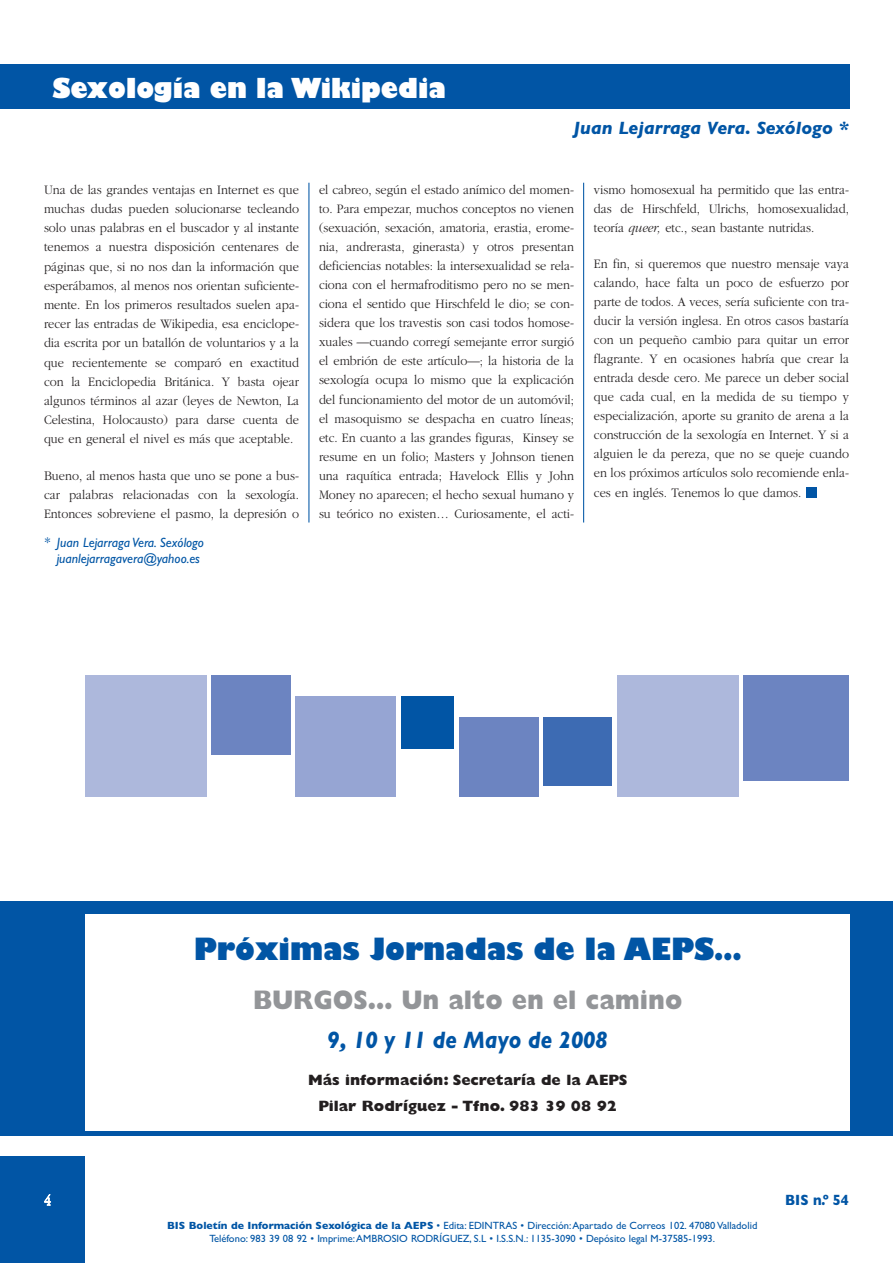
<style>
.page{position:relative;width:893px;height:1263px;background:#fff}
.page>*{position:absolute;margin:0;border:0;box-sizing:border-box;transform-origin:0 0}
.t1{font:800 30px "Gill Sans";color:#0155a5;scale:.92 1}
.t2{font:800 27px "Gill Sans";color:#939598;scale:.92 1}
.t3{font:800 27px "Gill Sans";color:#fff;scale:.92 1}
.t4{font:italic 700 24px "Gill Sans";color:#0155a5;scale:.87 1}
.t5{font:italic 700 18px "Gill Sans";color:#0155a5}
.t6{font:800 15px/25.5px "Gill Sans";color:#231f20;text-align:center}
.t7{font:700 15px "Gill Sans";color:#0155a5;scale:.9 1}
.t8{font:300 15px "Garamond IT Cby BT";color:#fff;scale:.9 1}
.t9{font:300 13.5px/19px "Garamond";color:#231f20;text-align:justify;scale:.92 1}
.t10{font:italic 13.5px/16px "Gill Sans";color:#0155a5;text-align:right}
.t11{font:10.5px/13.5px "Gill Sans";color:#0155a5;text-align:center}
.s1{font-style:italic}
.s2{font-weight:700}
</style>
<div class="page">
<div style="left:0;top:1157px;width:85px;height:106px;background:#0155a5"></div>
<hr style="left:308px;top:183px;width:1px;height:339px;background:#0155a5">
<hr style="left:583px;top:183px;width:1px;height:339px;background:#0155a5">
<div style="left:0;top:64px;width:850px;height:44px;background:#0155a5"></div>
<hr style="left:0;top:1131px;width:893px;height:4px;background:#0155a5">
<div style="left:0;top:901px;width:893px;height:13px;background:#0155a5"></div>
<div style="left:0;top:901px;width:85px;height:234px;background:#0155a5"></div>
<div style="left:850px;top:901px;width:43px;height:234px;background:#0155a5"></div>
<div style="left:85px;top:675px;width:121px;height:122px;background:#adb8dc"></div>
<div style="left:211px;top:675px;width:79px;height:79px;background:#6c84c1"></div>
<div style="left:296px;top:696px;width:100px;height:101px;background:#96a5d3"></div>
<div style="left:401px;top:696px;width:53px;height:53px;background:#0155a5"></div>
<div style="left:459px;top:718px;width:79px;height:79px;background:#6c84c1"></div>
<div style="left:543px;top:718px;width:69px;height:68px;background:#3d6bb3"></div>
<div style="left:617px;top:675px;width:121px;height:122px;background:#adb8dc"></div>
<div style="left:743px;top:675px;width:106px;height:106px;background:#6c84c1"></div>
<div style="left:806px;top:487px;width:10px;height:11px;background:#0155a5"></div>
<h2 class="t3" style="left:53px;top:77px;width:429px">Sexología en la Wikipedia</h2>
<h3 class="t5" style="left:573px;top:117px;width:277px">Juan Lejarraga Vera. Sexólogo *</h3>
<p class="t9" style="left:44px;top:179px;width:279px">Una de las grandes ventajas en Internet es que muchas dudas pueden solucionarse tecleando solo unas palabras en el buscador y al instante tenemos a nuestra disposición centenares de páginas que, si no nos dan la información que esperábamos, al menos nos orientan suficiente&shy;mente. En los primeros resultados suelen apa&shy;recer las entradas de Wikipedia, esa enciclope&shy;dia escrita por un batallón de voluntarios y a la que recientemente se comparó en exactitud con la Enciclopedia Británica. Y basta ojear algunos términos al azar (leyes de Newton, La Celestina, Holocausto) para darse cuenta de que en general el nivel es más que aceptable.</p>
<p class="t9" style="left:44px;top:465px;width:279px">Bueno, al menos hasta que uno se pone a bus&shy;car palabras relacionadas con la sexología.<br>Entonces sobreviene el pasmo, la depresión o</p>
<p class="t10" style="left:44px;top:534px;width:161px">* Juan Lejarraga Vera. Sexólogo juanlejarragavera@yahoo.es</p>
<p class="t9" style="left:319px;top:180px;width:279px">el cabreo, según el estado anímico del momen&shy;to. Para empezar, muchos conceptos no vienen (sexuación, sexación, amatoria, erastia, erome&shy;nia, andrerasta, ginerasta) y otros presentan deficiencias notables: la intersexualidad se rela&shy;ciona con el hermafroditismo pero no se men&shy;ciona el sentido que Hirschfeld le dio; se con&shy;sidera que los travestis son casi todos homose&shy;xuales —cuando corregí semejante error surgió el embrión de este artículo—; la historia de la sexología ocupa lo mismo que la explicación del funcionamiento del motor de un automóvil; el masoquismo se despacha en cuatro líneas; etc. En cuanto a las grandes figuras, Kinsey se resume en un folio; Masters y Johnson tienen una raquítica entrada; Havelock Ellis y John Money no aparecen; el hecho sexual humano y su teórico no existen… Curiosamente, el acti-</p>
<p class="t9" style="left:594px;top:180px;width:279px">vismo homosexual ha permitido que las entra&shy;das de Hirschfeld, Ulrichs, homosexualidad, teoría <span class="s1">queer,</span> etc., sean bastante nutridas.</p>
<p class="t9" style="left:594px;top:254px;width:279px">En fin, si queremos que nuestro mensaje vaya calando, hace falta un poco de esfuerzo por parte de todos. A veces, sería suficiente con tra&shy;ducir la versión inglesa. En otros casos bastaría con un pequeño cambio para quitar un error flagrante. Y en ocasiones habría que crear la entrada desde cero. Me parece un deber social que cada cual, en la medida de su tiempo y especialización, aporte su granito de arena a la construcción de la sexología en Internet. Y si a alguien le da pereza, que no se queje cuando en los próximos artículos solo recomiende enla&shy;ces en inglés. Tenemos lo que damos.</p>
<h1 class="t1" style="left:194px;top:937px;width:597px">Próximas Jornadas de la AEPS…</h1>
<h2 class="t2" style="left:253px;top:990px;width:468px">BURGOS… Un alto en el camino</h2>
<h3 class="t4" style="left:328px;top:1026px;width:323px">9, 10 y 11 de Mayo de 2008</h3>
<p class="t6" style="left:308px;top:1068px;width:321px">Más información: Secretaría de la AEPS<br>Pilar Rodríguez - Tfno. 983 39 08 92</p>
<p class="t8" style="left:44px;top:1195px;width:9px">4</p>
<p class="t7" style="left:785px;top:1191px;width:72px">BIS n.º 54</p>
<p class="t11" style="left:167px;top:1218px;width:592px"><span class="s2">BIS Boletín de Información Sexológica de la AEPS</span> • Edita: EDINTRAS • Dirección:Apartado de Correos 102. 47080 Valladolid<br>Teléfono: 983 39 08 92 • Imprime:AMBROSIO RODRÍGUEZ, S.L • I.S.S.N.: 1135-3090 • Depósito legal M-37585-1993.</p>
</div>
